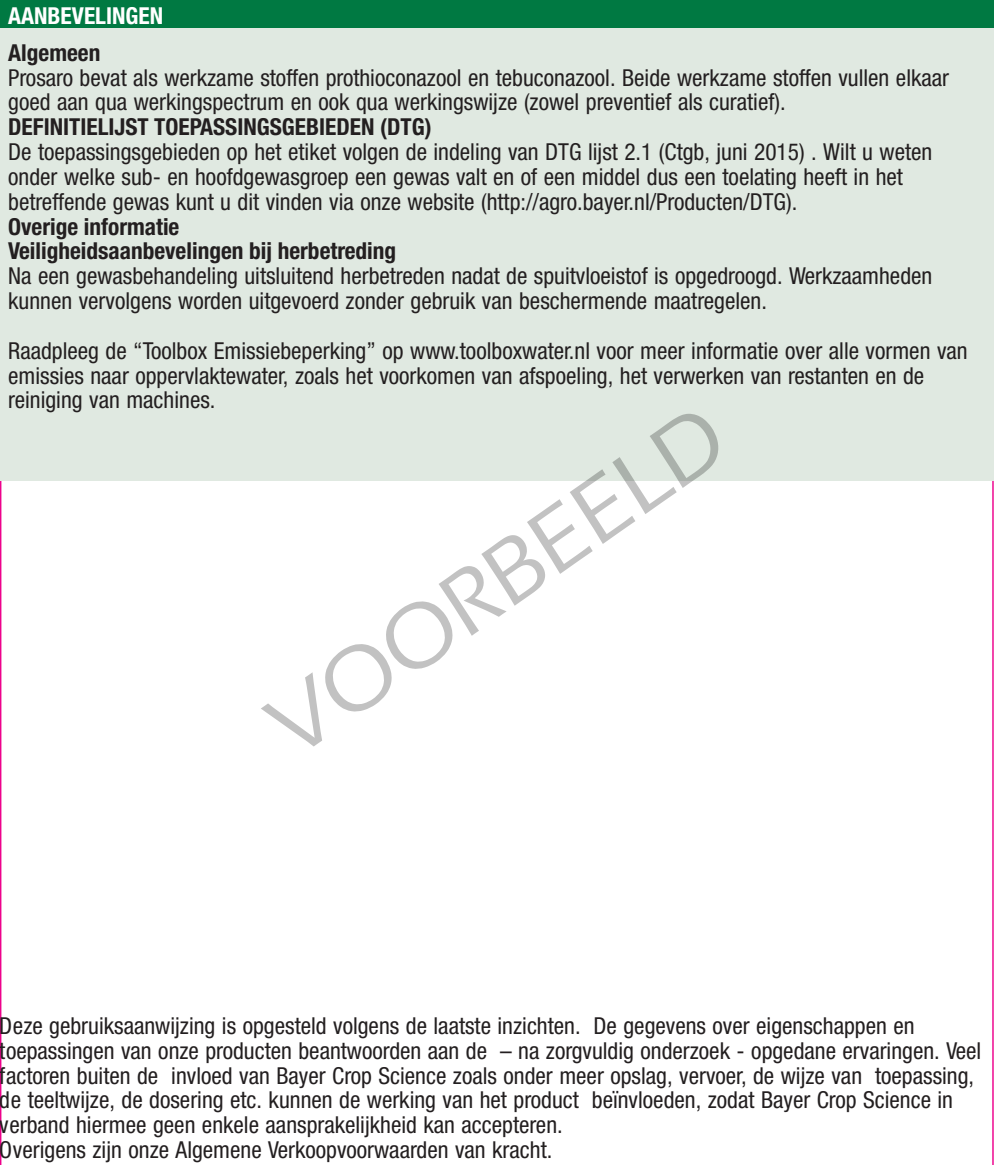
<style>
.page{position:relative;width:995px;height:1165px;background:#fff}
.page>*{position:absolute;margin:0;border:0;box-sizing:border-box;transform-origin:0 0}
.t1{font:92.2px "Eras Medium ITC";color:rgb(0 0 0/.24)}
.t2{font:23.4px/24.8px "Helvetica Neue LT 57 Cn";color:#231f20}
.t3{font:23.4px/24.8px "Helvetica Neue LT 77 Bd Cn";color:#231f20}
.t4{font:23.4px "Helvetica Neue LT 77 Bd Cn";color:#fff}
</style>
<div class="page">
<div style="left:0;top:0;width:994px;height:481px;background:#e0e9e1"></div>
<div style="left:0;top:0;width:994px;height:28px;background:#007942"></div>
<p class="t4" style="left:8px;top:2px;width:156px">AANBEVELINGEN</p>
<p class="t3" style="left:8px;top:40px;width:94px">Algemeen</p>
<p class="t2" style="left:8px;top:65px;width:942px">Prosaro bevat als werkzame stoffen prothioconazool en tebuconazool. Beide werkzame stoffen vullen elkaar goed aan qua werkingspectrum en ook qua werkingswijze (zowel preventief als curatief).</p>
<p class="t3" style="left:8px;top:114px;width:425px">DEFINITIELIJST TOEPASSINGSGEBIEDEN (DTG)</p>
<p class="t2" style="left:8px;top:139px;width:926px">De toepassingsgebieden op het etiket volgen de indeling van DTG lijst 2.1 (Ctgb, juni 2015) . Wilt u weten onder welke sub- en hoofdgewasgroep een gewas valt en of een middel dus een toelating heeft in het betreffende gewas kunt u dit vinden via onze website (http://agro.bayer.nl/Producten/DTG).</p>
<p class="t3" style="left:8px;top:213px;width:389px">Overige informatie<br>Veiligheidsaanbevelingen bij herbetreding</p>
<p class="t2" style="left:8px;top:263px;width:926px">Na een gewasbehandeling uitsluitend herbetreden nadat de spuitvloeistof is opgedroogd. Werkzaamheden kunnen vervolgens worden uitgevoerd zonder gebruik van beschermende maatregelen.</p>
<p class="t2" style="left:8px;top:338px;width:961px">Raadpleeg de “Toolbox Emissiebeperking” op www.toolboxwater.nl voor meer informatie over alle vormen van emissies naar oppervlaktewater, zoals het voorkomen van afspoeling, het verwerken van restanten en de reiniging van machines.</p>
<h1 class="t1" style="left:247px;top:692px;width:537px;rotate:-35deg">VOORBEELD</h1>
<p class="t2" style="left:0;top:1012px;width:983px">Deze gebruiksaanwijzing is opgesteld volgens de laatste inzichten. De gegevens over eigenschappen en toepassingen van onze producten beantwoorden aan de – na zorgvuldig onderzoek - opgedane ervaringen. Veel factoren buiten de invloed van Bayer Crop Science zoals onder meer opslag, vervoer, de wijze van toepassing, de teeltwijze, de dosering etc. kunnen de werking van het product beïnvloeden, zodat Bayer Crop Science in verband hiermee geen enkele aansprakelijkheid kan accepteren.<br>Overigens zijn onze Algemene Verkoopvoorwaarden van kracht.</p>
</div>
